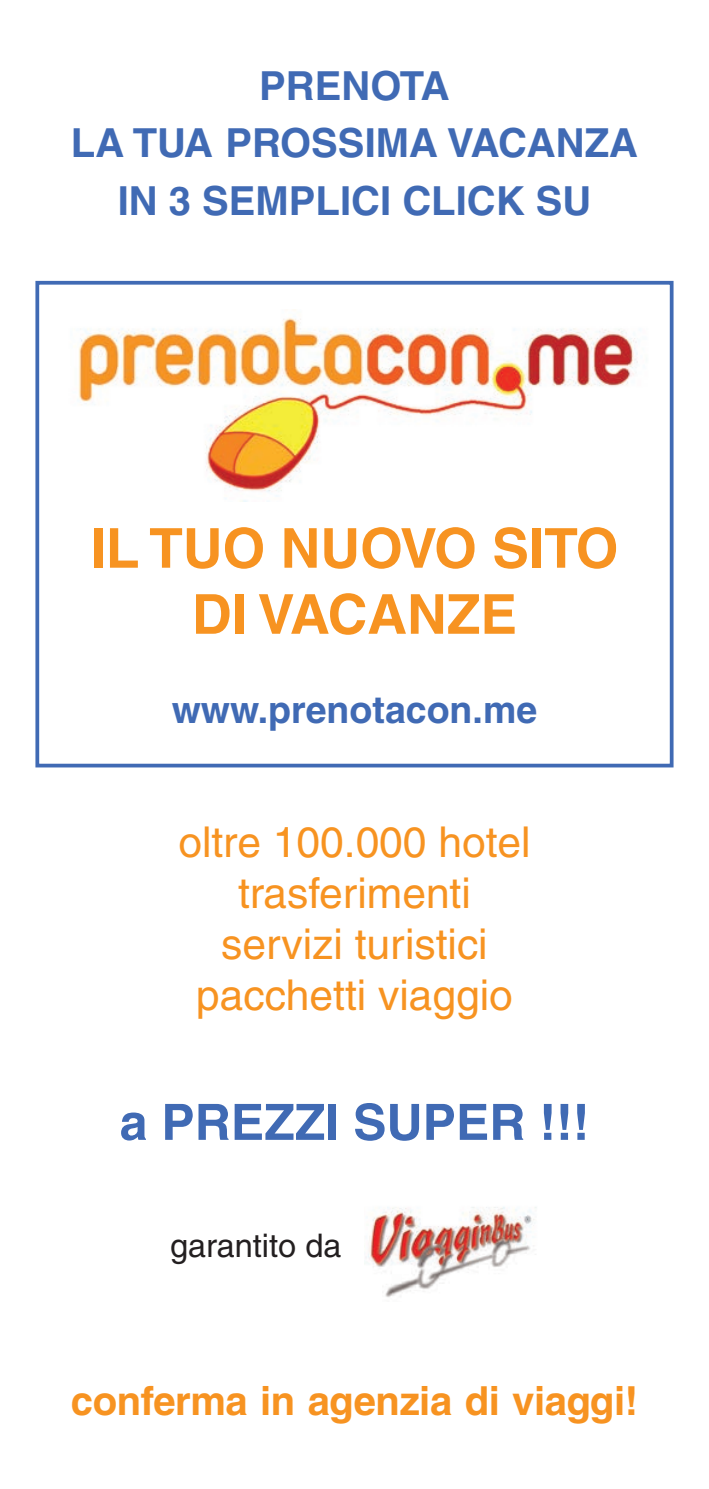
<style>
.page{position:relative;width:709px;height:1489px;background:#fff}
.page>*{position:absolute;margin:0;border:0;box-sizing:border-box;transform-origin:0 0}
.t1{font:700 55px/66px "Helvetica";color:#f79321;text-align:center}
.t2{font:700 50px "Helvetica";color:#406ab4}
.t3{font:42.5px/51px "Helvetica";color:#f79321;text-align:center}
.t4{font:700 40px/57.5px "Helvetica";color:#406ab4;text-align:center}
.t5{font:700 40px "Helvetica";letter-spacing:-.01em;color:#f79321}
.t6{font:700 37.5px "Helvetica";color:#406ab4}
.t7{font:32.5px "Helvetica";color:#231f20}
</style>
<div class="page">
<img style="left:365px;top:1207px;width:172px;height:90px">
<img style="left:78px;top:309px;width:560px;height:192px">
<div style="left:35px;top:281px;width:638px;height:486px;border:4px solid #406ab4"></div>
<p class="t4" style="left:71px;top:61px;width:568px">PRENOTA<br>LA TUA PROSSIMA VACANZA<br>IN 3 SEMPLICI CLICK SU</p>
<p class="t1" style="left:90px;top:520px;width:529px">IL TUO NUOVO SITO<br>DI VACANZE</p>
<p class="t6" style="left:172px;top:696px;width:367px">www.prenotacon.me</p>
<p class="t3" style="left:178px;top:820px;width:354px">oltre 100.000 hotel trasferimenti servizi turistici pacchetti viaggio</p>
<p class="t2" style="left:120px;top:1103px;width:471px">a PREZZI SUPER !!!</p>
<p class="t7" style="left:170px;top:1233px;width:173px">garantito da</p>
<p class="t5" style="left:71px;top:1385px;width:568px">conferma in agenzia di viaggi!</p>
</div>
